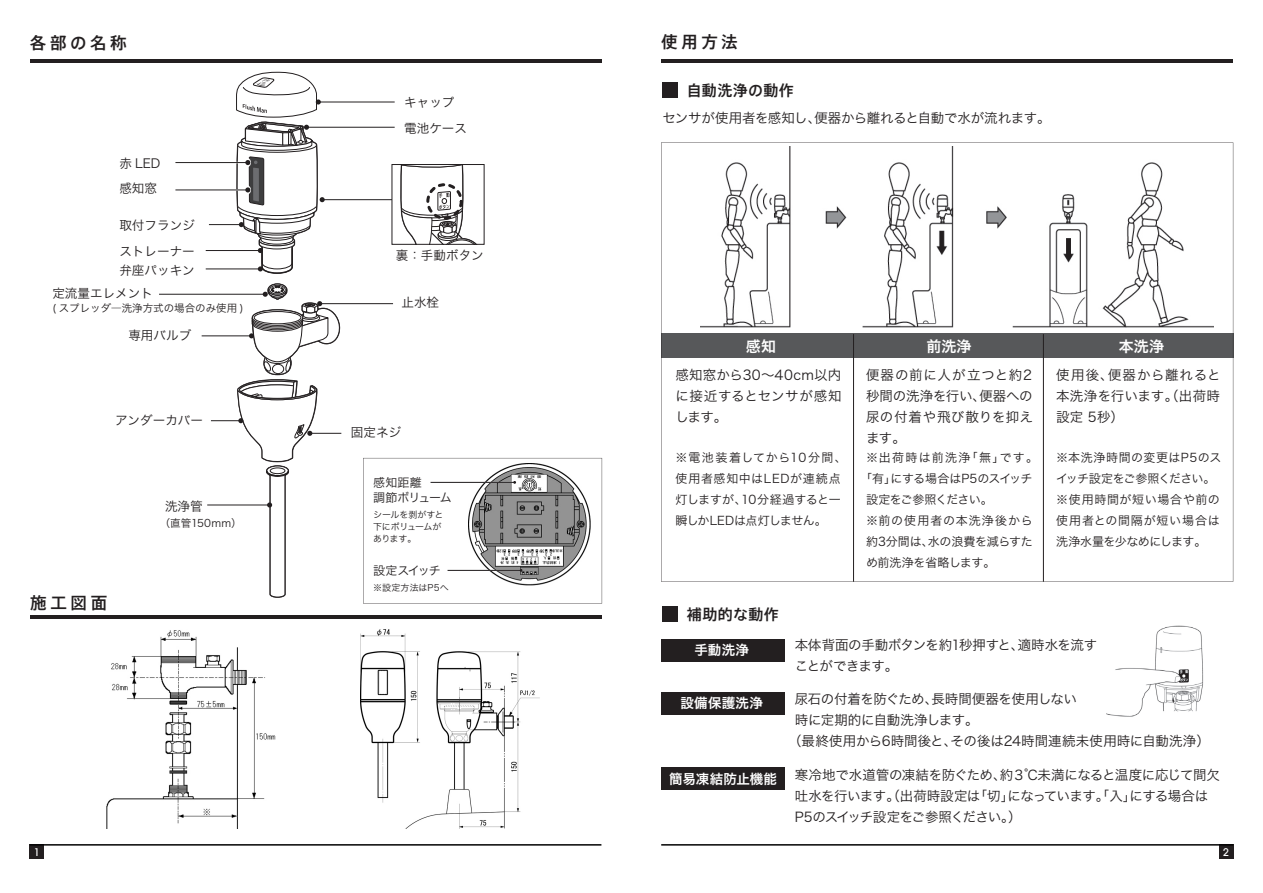
<style>
.page{position:relative;width:1263px;height:893px;background:#fff}
.page>*{position:absolute;margin:0;border:0;box-sizing:border-box;transform-origin:0 0}
.t1{font:500 16.5px "Axis Std";letter-spacing:.215em;color:#231f20}
.t2{font:500 15px "Axis Std";letter-spacing:.03em;color:#231f20}
.t3{font:15px "Hira Kaku Pro W6";letter-spacing:.01em;color:#fff}
.t4{font:13.5px/21px "Hira Kaku Pro W3";letter-spacing:-.015em;color:#231f20;text-align:justify}
.t5{font:13.5px/21px "Hira Kaku Pro W3";letter-spacing:-.04em;color:#231f20}
.t6{font:13.5px/21px "Hira Kaku Pro W3";letter-spacing:-.035em;color:#231f20}
.t7{font:13.5px "Hira Kaku Pro W6";letter-spacing:.015em;color:#fff}
.t8{font:13.5px "Hira Kaku Pro W6";letter-spacing:-.005em;color:#fff}
.t9{font:12.6px/25.3px "Hira Kaku Pro W3";color:#231f20}
.t10{font:12px/21px "Hira Kaku Pro W3";letter-spacing:.01em;color:#231f20}
.t11{font:12px/21px "Hira Kaku Pro W3";letter-spacing:.03em;color:#231f20}
.t12{font:12px "Hira Kaku Pro W3";letter-spacing:-.02em;color:#231f20}
.t13{font:12px "Hira Kaku Pro W3";letter-spacing:.105em;color:#231f20}
.t14{font:12px "Hira Kaku Pro W3";letter-spacing:.08em;color:#231f20}
.t15{font:12px "Hira Kaku Pro W3";letter-spacing:-.07em;color:#231f20}
.t16{font:12px "Hira Kaku Pro W3";letter-spacing:-.01em;color:#231f20}
.t17{font:10.5px "Hira Kaku Pro W3";color:#231f20}
.t18{font:500 10.5px "Avant Garde";color:#fff}
.t19{font:9px/12px "Hira Kaku Pro W3";letter-spacing:-.03em;color:#231f20}
.t20{font:9px "Hira Kaku Pro W3";letter-spacing:.015em;color:#231f20}
</style>
<div class="page">
<div style="left:30px;top:845px;width:14px;height:14px;background:#231f20"></div>
<hr style="left:30px;top:844px;width:571px;height:2px;background:#030303">
<div style="left:1219px;top:845px;width:14px;height:14px;background:#231f20"></div>
<hr style="left:661px;top:844px;width:572px;height:2px;background:#030303">
<hr style="left:661px;top:59px;width:572px;height:3px;background:#231f20">
<hr style="left:30px;top:60px;width:571px;height:3px;background:#231f20">
<hr style="left:30px;top:615px;width:571px;height:4px;background:#231f20">
<div style="left:661px;top:639px;width:124px;height:22px;background:#231f20"></div>
<div style="left:661px;top:692px;width:124px;height:22px;background:#231f20"></div>
<div style="left:661px;top:767px;width:124px;height:23px;background:#231f20"></div>
<img style="left:1106px;top:625px;width:98px;height:92px">
<svg style="left:661px;top:142px;width:572px;height:440px"></svg>
<hr style="left:853px;top:334px;width:1px;height:248px;background:#231f20">
<hr style="left:1043px;top:334px;width:1px;height:248px;background:#231f20">
<div style="left:662px;top:83px;width:15px;height:15px;background:#231f20"></div>
<div style="left:662px;top:606px;width:15px;height:15px;background:#231f20"></div>
<img style="left:107px;top:630px;width:169px;height:198px">
<img style="left:360px;top:629px;width:180px;height:199px">
<svg style="left:363px;top:458px;width:239px;height:145px"></svg>
<hr style="left:175px;top:162px;width:73px;height:1px;background:#231f20">
<hr style="left:175px;top:190px;width:73px;height:1px;background:#231f20">
<hr style="left:209px;top:224px;width:32px;height:1px;background:#231f20">
<hr style="left:206px;top:250px;width:54px;height:1px;background:#231f20">
<hr style="left:206px;top:269px;width:54px;height:1px;background:#231f20">
<hr style="left:159px;top:294px;width:106px;height:1px;background:#231f20">
<hr style="left:211px;top:420px;width:30px;height:1px;background:#231f20">
<hr style="left:202px;top:335px;width:50px;height:1px;background:#231f20">
<hr style="left:320px;top:303px;width:73px;height:1px;background:#231f20">
<hr style="left:306px;top:127px;width:89px;height:1px;background:#231f20">
<svg style="left:400px;top:166px;width:76px;height:77px"></svg>
<div style="left:392px;top:164px;width:92px;height:81px;border:1px solid #231f20"></div>
<hr style="left:322px;top:199px;width:70px;height:1px;background:#231f20">
<div style="left:426px;top:183px;width:37px;height:37px;border:3px dashed #231f20;border-radius:50%"></div>
<hr style="left:318px;top:102px;width:77px;height:1px;background:#231f20">
<svg style="left:235px;top:71px;width:90px;height:203px"></svg>
<hr style="left:207px;top:505px;width:63px;height:1px;background:#231f20">
<svg style="left:236px;top:283px;width:105px;height:315px"></svg>
<p class="t1" style="left:30px;top:30px;width:98px">各部の名称</p>
<p class="t9" style="left:119px;top:149px;width:42px">赤 LED感知窓</p>
<p class="t9" style="left:119px;top:211px;width:77px;line-height:26.7px">取付フランジストレーナー</p>
<p class="t9" style="left:119px;top:256px;width:77px">弁座パッキン</p>
<p class="t9" style="left:52px;top:280px;width:102px">定流量エレメント</p>
<p class="t17" style="left:52px;top:299px;width:193px">( スプレッダ―洗浄方式の場合のみ使用 )</p>
<p class="t9" style="left:128px;top:322px;width:64px">専用バルブ</p>
<p class="t9" style="left:115px;top:407px;width:90px">アンダーカバー</p>
<p class="t1" style="left:30px;top:590px;width:79px">施工図面</p>
<p class="t9" style="left:165px;top:493px;width:39px">洗浄管</p>
<p class="t17" style="left:160px;top:513px;width:83px">（直管150mm）</p>
<p class="t9" style="left:404px;top:88px;width:52px">キャップ</p>
<p class="t9" style="left:404px;top:114px;width:64px">電池ケース</p>
<p class="t9" style="left:396px;top:242px;width:90px">裏：手動ボタン</p>
<p class="t9" style="left:401px;top:289px;width:39px">止水栓</p>
<p class="t9" style="left:351px;top:419px;width:52px">固定ネジ</p>
<p class="t10" style="left:373px;top:474px;width:80px;line-height:15px">感知距離<br>調節ボリューム</p>
<p class="t19" style="left:373px;top:508px;width:72px">シールを剥がすと下にボリュームがあります。</p>
<p class="t10" style="left:373px;top:559px;width:69px">設定スイッチ</p>
<p class="t20" style="left:373px;top:579px;width:77px">※設定方法はP5へ</p>
<p class="t1" style="left:661px;top:29px;width:78px">使用方法</p>
<p class="t2" style="left:687px;top:79px;width:109px">自動洗浄の動作</p>
<p class="t4" style="left:662px;top:106px;width:390px">センサが使用者を感知し、便器から離れると自動で水が流れます。</p>
<p class="t3" style="left:746px;top:333px;width:32px">感知</p>
<p class="t3" style="left:926px;top:333px;width:47px">前洗浄</p>
<p class="t3" style="left:1119px;top:333px;width:47px">本洗浄</p>
<p class="t4" style="left:675px;top:363px;width:168px">感知窓から30～40cm以内に接近するとセンサが感知します。</p>
<p class="t11" style="left:675px;top:446px;width:173px">※電池装着してから10分間、使用者感知中はLEDが連続点灯しますが、10分経過すると一瞬しかLEDは点灯しません。</p>
<p class="t2" style="left:687px;top:603px;width:94px">補助的な動作</p>
<p class="t4" style="left:866px;top:363px;width:168px">便器の前に人が立つと約2秒間の洗浄を行い、便器への尿の付着や飛び散りを抑えます。</p>
<p class="t13" style="left:866px;top:447px;width:174px">※出荷時は前洗浄「無」です。</p>
<p class="t12" style="left:860px;top:468px;width:174px">「有」にする場合はP5のスイッチ</p>
<p class="t15" style="left:866px;top:489px;width:128px">設定をご参照ください。</p>
<p class="t14" style="left:866px;top:510px;width:168px">※前の使用者の本洗浄後から</p>
<p class="t12" style="left:866px;top:531px;width:168px">約3分間は、水の浪費を減らすた</p>
<p class="t16" style="left:866px;top:552px;width:131px">め前洗浄を省略します。</p>
<p class="t4" style="left:1056px;top:363px;width:166px">使用後、便器から離れると本洗浄を行います。（出荷時設定 5秒）</p>
<p class="t10" style="left:1056px;top:446px;width:167px">※本洗浄時間の変更はP5のスイッチ設定をご参照ください。※使用時間が短い場合や前の使用者との間隔が短い場合は洗浄水量を少なめにします。</p>
<p class="t7" style="left:694px;top:638px;width:56px">手動洗浄</p>
<p class="t6" style="left:795px;top:633px;width:304px">本体背面の手動ボタンを約1秒押すと、適時水を流すことができます。</p>
<p class="t7" style="left:681px;top:691px;width:84px">設備保護洗浄</p>
<p class="t4" style="left:795px;top:687px;width:284px">尿石の付着を防ぐため、長時間便器を使用しない</p>
<p class="t4" style="left:795px;top:708px;width:185px">時に定期的に自動洗浄します。</p>
<p class="t4" style="left:788px;top:730px;width:423px">（最終使用から6時間後と、その後は24時間連続未使用時に自動洗浄）</p>
<p class="t8" style="left:669px;top:767px;width:109px">簡易凍結防止機能</p>
<p class="t5" style="left:795px;top:763px;width:427px">寒冷地で水道管の凍結を防ぐため、約３℃未満になると温度に応じて間欠吐水を行います。（出荷時設定は「切」になっています。「入」にする場合は<br>P5のスイッチ設定をご参照ください。）</p>
<p class="t18" style="left:34px;top:845px;width:7px">1</p>
<p class="t18" style="left:1223px;top:845px;width:7px">2</p>
</div>
